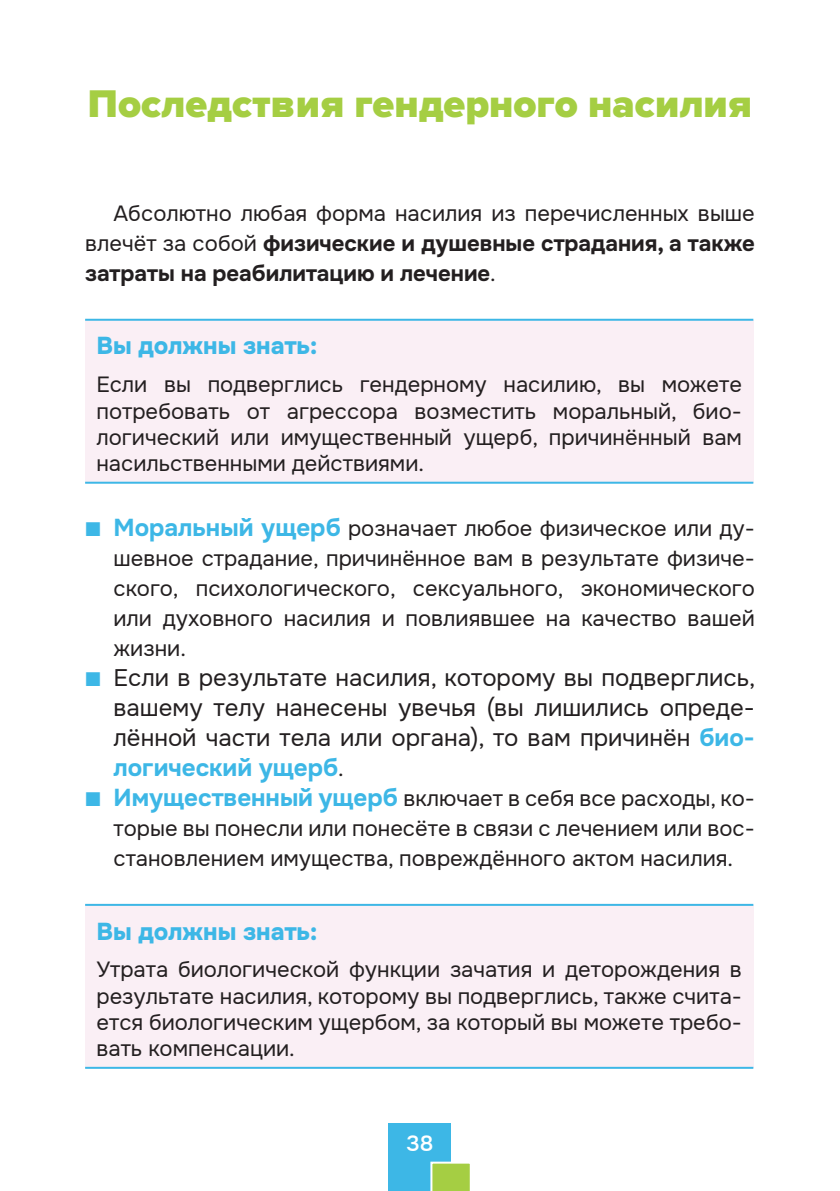
<style>
.page{position:relative;width:840px;height:1191px;background:#fff}
.page>*{position:absolute;margin:0;border:0;box-sizing:border-box;transform-origin:0 0}
.t1{font:900 40px "Proxima Nova";color:#a5ce43}
.t2{font:24px/30px "Onest";color:#231f20;text-align:justify}
.t3{font:800 24px "Onest";color:#3db7e6}
.t4{font:22px/26.4px "Onest";color:#231f20;text-align:justify}
.t5{font:700 22px/30px "Onest";color:#231f20;text-align:justify}
.t6{font:500 22px "Onest";color:#fff}
.s1{font-weight:400}
.s2{font-family:"Proxima Nova Extrabld";font-size:24px;color:#3db7e6}
.s3{font-weight:700;font-size:24px;color:#3db7e6}
.s4{font-family:"Proxima Nova Extrabld";color:#3db7e6}
.s5{font-weight:700;color:#3db7e6}
.s6{font-size:22px}
</style>
<div class="page">
<div style="left:388px;top:1123px;width:63px;height:68px;background:#3db7e6"></div>
<svg style="left:430px;top:1161px;width:40px;height:30px"></svg>
<div style="left:85px;top:320px;width:668px;height:163px;background:#faeff5"></div>
<hr style="left:85px;top:319px;width:668px;height:2px;background:#3db7e6">
<hr style="left:85px;top:482px;width:668px;height:2px;background:#3db7e6">
<div style="left:85px;top:905px;width:668px;height:162px;background:#faeff5"></div>
<hr style="left:85px;top:904px;width:668px;height:2px;background:#3db7e6">
<hr style="left:85px;top:1066px;width:668px;height:2px;background:#3db7e6">
<h1 class="t1" style="left:88px;top:80px;width:665px">Последствия гендерного насилия</h1>
<p class="t5" style="left:85px;top:198px;width:671px;text-indent:28px"><span class="s1">Абсолютно любая форма насилия из перечисленных выше влечёт за собой</span> физические и душевные страдания, а также затраты на реабилитацию и лечение<span class="s1">.</span></p>
<p class="t3" style="left:96px;top:331px;width:222px">Вы должны знать:</p>
<p class="t4" style="left:96px;top:372px;width:646px">Если вы подверглись гендерному насилию, вы можете потребовать от агрессора возместить моральный, био&shy;логический или имущественный ущерб, причинённый вам насильственными действиями.</p>
<p class="t4" style="left:113px;top:513px;width:642px;line-height:30px;text-indent:-28px"><span class="s2">■</span> <span class="s3">Моральный ущерб</span> pозначает любое физическое или ду&shy;шевное страдание, причинённое вам в результате физиче&shy;ского, психологического, сексуального, экономического или духовного насилия и повлиявшее на качество вашей жизни.</p>
<p class="t2" style="left:113px;top:663px;width:643px;text-indent:-28px"><span class="s4">■</span> Если в результате насилия, которому вы подверглись, вашему телу нанесены увечья (вы лишились опреде&shy;лённой части тела или органа), то вам причинён <span class="s5">био&shy;логический ущерб</span><span class="s6">.</span></p>
<p class="t4" style="left:113px;top:783px;width:642px;line-height:30px;text-indent:-28px"><span class="s2">■</span> <span class="s3">Имущественный ущерб</span> включает в себя все расходы, ко&shy;торые вы понесли или понесёте в связи с лечением или вос&shy;становлением имущества, повреждённого актом насилия.</p>
<p class="t3" style="left:96px;top:916px;width:222px">Вы должны знать:</p>
<p class="t4" style="left:96px;top:957px;width:646px">Утрата биологической функции зачатия и деторождения в результате насилия, которому вы подверглись, также счита&shy;ется биологическим ущербом, за который вы можете требо&shy;вать компенсации.</p>
<p class="t6" style="left:406px;top:1129px;width:28px">38</p>
</div>
